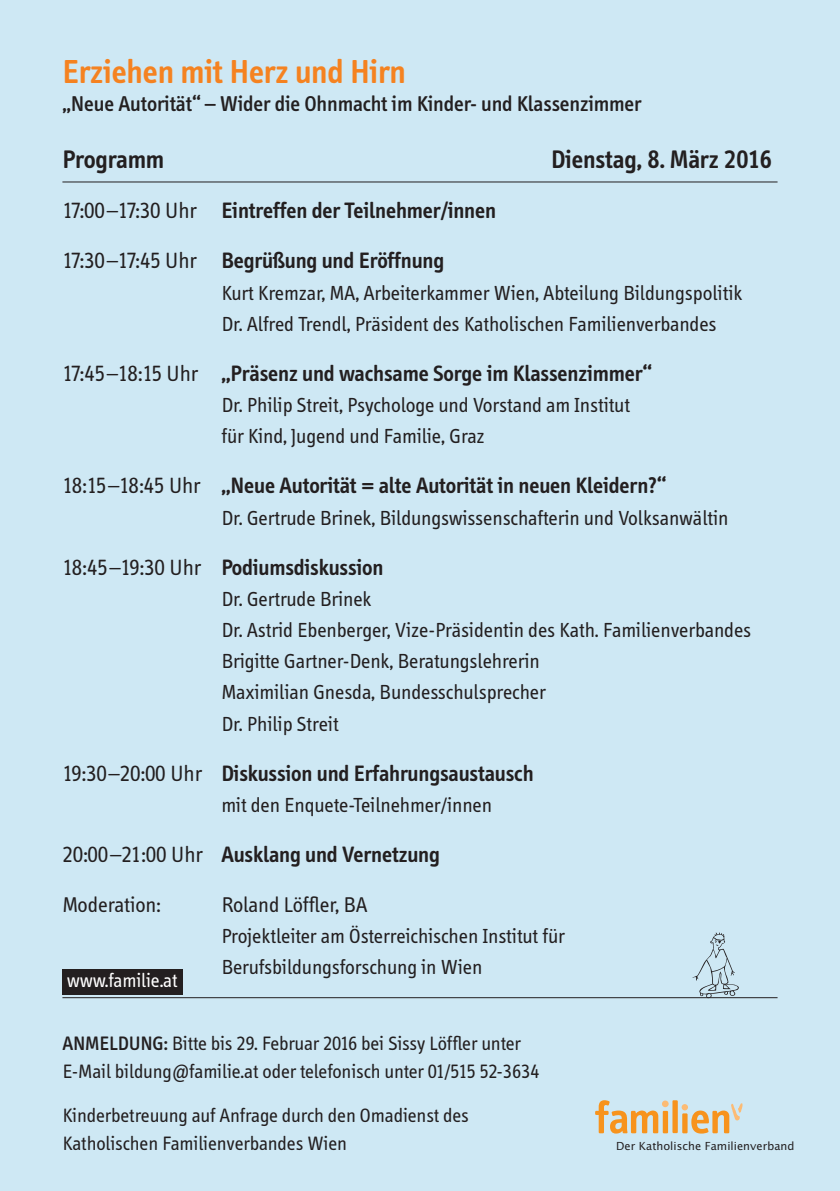
<style>
.page{position:relative;width:840px;height:1191px;background:#fff}
.page>*{position:absolute;margin:0;border:0;box-sizing:border-box;transform-origin:0 0}
.t1{font:600 34px "Info";color:#f58220}
.t2{font:600 26px "Info";color:#231f20}
.t3{font:600 22.8px "Info";color:#231f20}
.t4{font:500 22px "Info";color:#231f20}
.t5{font:22px "Info";color:#231f20}
.t6{font:21px "Info";color:#231f20}
.t7{font:20px "Info";color:#231f20}
.t8{font:20px "Info";color:#fff}
.t9{font:11.2px "Lucida Sans";color:#231f20}
.s1{font-weight:400}
.s2{font-weight:500}
</style>
<div class="page">
<div style="left:0;top:0;width:839px;height:1191px;background:#cee8f4"></div>
<hr style="left:62px;top:997px;width:715px;height:1px;background:#231f20">
<hr style="left:62px;top:181px;width:715px;height:1px;background:#231f20">
<svg style="left:595px;top:1100px;width:63px;height:33px"></svg>
<div style="left:662px;top:1110px;width:5px;height:23px;background:#f7931d"></div>
<div style="left:672px;top:1100px;width:5px;height:33px;background:#f7931d"></div>
<svg style="left:661px;top:1100px;width:7px;height:7px"></svg>
<svg style="left:681px;top:1103px;width:61px;height:30px"></svg>
<div style="left:62px;top:969px;width:120px;height:25px;background:#231f20"></div>
<svg style="left:692px;top:932px;width:46px;height:66px"></svg>
<p class="t1" style="left:62px;top:53px;width:344px">Erziehen mit Herz und Hirn</p>
<p class="t4" style="left:62px;top:91px;width:580px">„Neue Autorität“ – Wider die Ohnmacht im Kinder- und Klassenzimmer</p>
<p class="t2" style="left:62px;top:145px;width:103px">Programm</p>
<p class="t2" style="left:551px;top:145px;width:222px">Dienstag, 8. März 2016</p>
<p class="t3" style="left:62px;top:198px;width:435px"><span class="s1">17:00–17:30 Uhr</span> Eintreffen der Teilnehmer/innen</p>
<p class="t3" style="left:62px;top:248px;width:383px"><span class="s1">17:30–17:45 Uhr</span> Begrüßung und Eröffnung</p>
<p class="t6" style="left:221px;top:281px;width:522px">Kurt Kremzar, MA, Arbeiterkammer Wien, Abteilung Bildungspolitik</p>
<p class="t6" style="left:221px;top:312px;width:496px">Dr. Alfred Trendl, Präsident des Katholischen Familienverbandes</p>
<p class="t3" style="left:62px;top:360px;width:590px"><span class="s1">17:45–18:15 Uhr</span> „Präsenz und wachsame Sorge im Klassenzimmer“</p>
<p class="t6" style="left:221px;top:393px;width:410px">Dr. Philip Streit, Psychologe und Vorstand am Institut</p>
<p class="t6" style="left:221px;top:425px;width:264px">für Kind, Jugend und Familie, Graz</p>
<p class="t3" style="left:62px;top:473px;width:604px"><span class="s1">18:15–18:45 Uhr</span> „Neue Autorität = alte Autorität in neuen Kleidern?“</p>
<p class="t6" style="left:221px;top:506px;width:508px">Dr. Gertrude Brinek, Bildungswissenschafterin und Volksanwältin</p>
<p class="t3" style="left:62px;top:554px;width:322px"><span class="s1">18:45–19:30 Uhr</span> Podiumsdiskussion</p>
<p class="t6" style="left:221px;top:587px;width:151px">Dr. Gertrude Brinek</p>
<p class="t6" style="left:221px;top:618px;width:531px">Dr. Astrid Ebenberger, Vize-Präsidentin des Kath. Familienverbandes</p>
<p class="t6" style="left:221px;top:649px;width:320px">Brigitte Gartner-Denk, Beratungslehrerin</p>
<p class="t6" style="left:221px;top:681px;width:326px">Maximilian Gnesda, Bundesschulsprecher</p>
<p class="t6" style="left:221px;top:712px;width:119px">Dr. Philip Streit</p>
<p class="t3" style="left:62px;top:760px;width:472px"><span class="s1">19:30–20:00 Uhr</span> Diskussion und Erfahrungsaustausch</p>
<p class="t6" style="left:221px;top:793px;width:272px">mit den Enquete-Teilnehmer/innen</p>
<p class="t3" style="left:62px;top:841px;width:378px"><span class="s1">20:00–21:00 Uhr</span> Ausklang und Vernetzung</p>
<p class="t5" style="left:62px;top:892px;width:100px">Moderation:</p>
<p class="t5" style="left:221px;top:892px;width:148px">Roland Löffler, BA</p>
<p class="t6" style="left:221px;top:924px;width:345px">Projektleiter am Österreichischen Institut für</p>
<p class="t6" style="left:221px;top:955px;width:262px">Berufsbildungsforschung in Wien</p>
<p class="t8" style="left:67px;top:969px;width:112px">www.familie.at</p>
<p class="t7" style="left:62px;top:1032px;width:459px"><span class="s2">ANMELDUNG:</span> Bitte bis 29. Februar 2016 bei Sissy Löffler unter</p>
<p class="t7" style="left:62px;top:1060px;width:478px">E-Mail bildung@familie.at oder telefonisch unter 01/515 52-3634</p>
<p class="t7" style="left:62px;top:1104px;width:407px">Kinderbetreuung auf Anfrage durch den Omadienst des</p>
<p class="t7" style="left:62px;top:1132px;width:286px">Katholischen Familienverbandes Wien</p>
<p class="t9" style="left:616px;top:1138px;width:180px">Der Katholische Familienverband</p>
</div>
